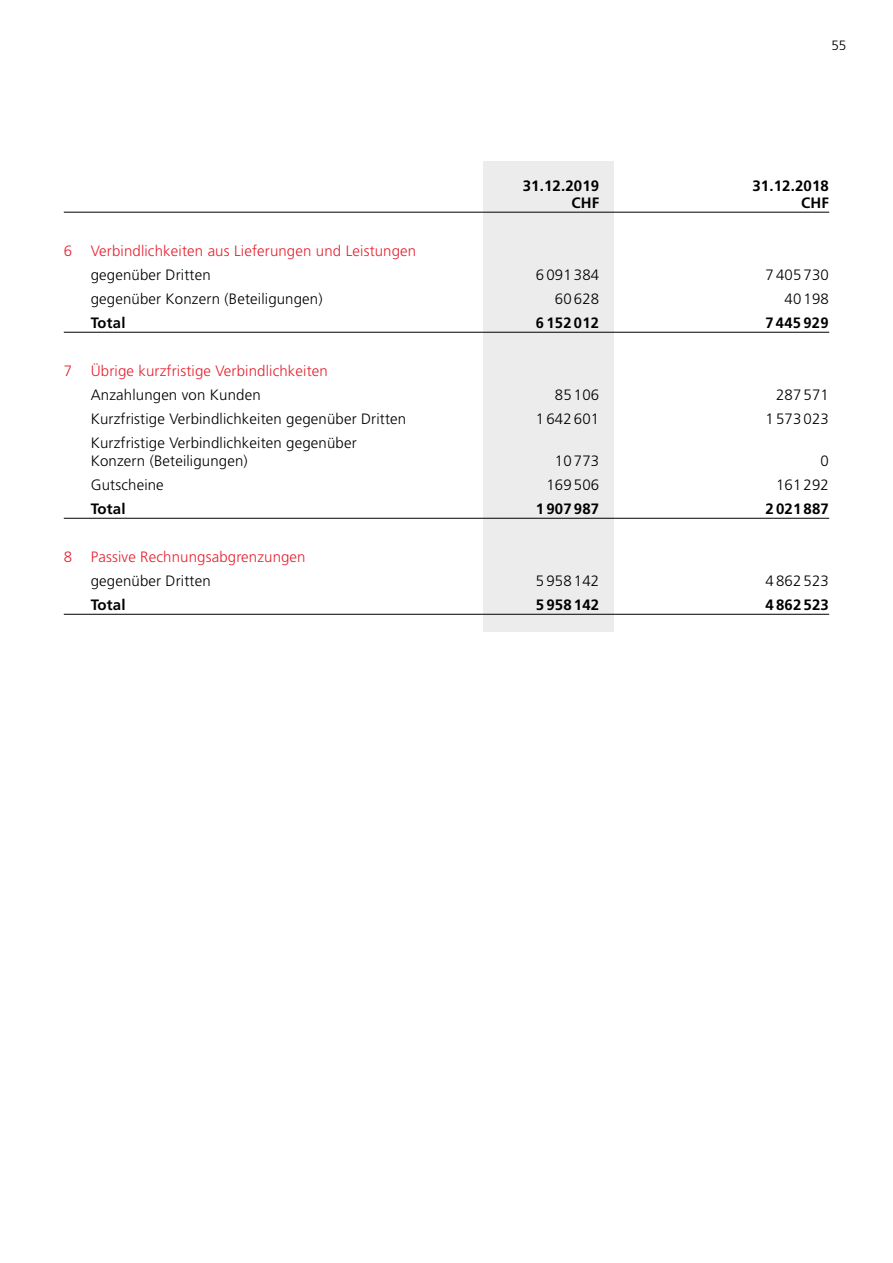
<style>
.page{position:relative;width:893px;height:1263px;background:#fff}
.page>*{position:absolute;margin:0;border:0;box-sizing:border-box;transform-origin:0 0}
.t1{font:300 15px/18px "Frutiger";letter-spacing:.01em;color:#000}
.t2{font:300 15px "Frutiger";letter-spacing:.01em;color:#e62230}
.t3{font:700 15px "Frutiger";letter-spacing:.01em;color:#000}
.t4{font:300 13.5px "Frutiger";color:#000}
</style>
<div class="page">
<div style="left:483px;top:161px;width:131px;height:470px;background:#ececec"></div>
<hr style="left:64px;top:212px;width:765px;height:1px;background:#000">
<hr style="left:64px;top:332px;width:765px;height:1px;background:#000">
<hr style="left:64px;top:518px;width:765px;height:1px;background:#000">
<hr style="left:64px;top:614px;width:765px;height:1px;background:#000">
<p class="t4" style="left:831px;top:38px;width:16px">55</p>
<p class="t3" style="left:523px;top:177px;width:78px">31.12.2019</p>
<p class="t3" style="left:752px;top:177px;width:78px">31.12.2018</p>
<p class="t3" style="left:571px;top:194px;width:29px">CHF</p>
<p class="t3" style="left:801px;top:194px;width:29px">CHF</p>
<p class="t2" style="left:64px;top:242px;width:354px">6 Verbindlichkeiten aus Lieferungen und Leistungen</p>
<p class="t1" style="left:91px;top:266px;width:121px">gegenüber Dritten</p>
<p class="t1" style="left:536px;top:266px;width:65px">6 091 384</p>
<p class="t1" style="left:765px;top:266px;width:65px">7 405 730</p>
<p class="t1" style="left:91px;top:290px;width:233px">gegenüber Konzern (Beteiligungen)</p>
<p class="t1" style="left:555px;top:290px;width:46px">60 628</p>
<p class="t1" style="left:784px;top:290px;width:46px">40 198</p>
<p class="t3" style="left:91px;top:314px;width:36px">Total</p>
<p class="t3" style="left:536px;top:314px;width:65px">6 152 012</p>
<p class="t3" style="left:765px;top:314px;width:65px">7 445 929</p>
<p class="t2" style="left:64px;top:362px;width:266px">7 Übrige kurzfristige Verbindlichkeiten</p>
<p class="t1" style="left:91px;top:386px;width:171px">Anzahlungen von Kunden</p>
<p class="t1" style="left:555px;top:386px;width:46px">85 106</p>
<p class="t1" style="left:776px;top:386px;width:54px">287 571</p>
<p class="t1" style="left:91px;top:410px;width:317px">Kurzfristige Verbindlichkeiten gegenüber Dritten</p>
<p class="t1" style="left:536px;top:410px;width:65px">1 642 601</p>
<p class="t1" style="left:765px;top:410px;width:65px">1 573 023</p>
<p class="t1" style="left:91px;top:434px;width:267px">Kurzfristige Verbindlichkeiten gegenüber<br>Konzern (Beteiligungen)</p>
<p class="t1" style="left:555px;top:452px;width:46px">10 773</p>
<p class="t1" style="left:820px;top:452px;width:10px">0</p>
<p class="t1" style="left:91px;top:476px;width:75px">Gutscheine</p>
<p class="t1" style="left:546px;top:476px;width:54px">169 506</p>
<p class="t1" style="left:776px;top:476px;width:54px">161 292</p>
<p class="t3" style="left:91px;top:500px;width:36px">Total</p>
<p class="t3" style="left:536px;top:500px;width:65px">1 907 987</p>
<p class="t3" style="left:765px;top:500px;width:65px">2 021 887</p>
<p class="t2" style="left:64px;top:548px;width:243px">8 Passive Rechnungsabgrenzungen</p>
<p class="t1" style="left:91px;top:572px;width:121px">gegenüber Dritten</p>
<p class="t1" style="left:536px;top:572px;width:65px">5 958 142</p>
<p class="t1" style="left:765px;top:572px;width:65px">4 862 523</p>
<p class="t3" style="left:91px;top:596px;width:36px">Total</p>
<p class="t3" style="left:536px;top:596px;width:65px">5 958 142</p>
<p class="t3" style="left:765px;top:596px;width:65px">4 862 523</p>
</div>
